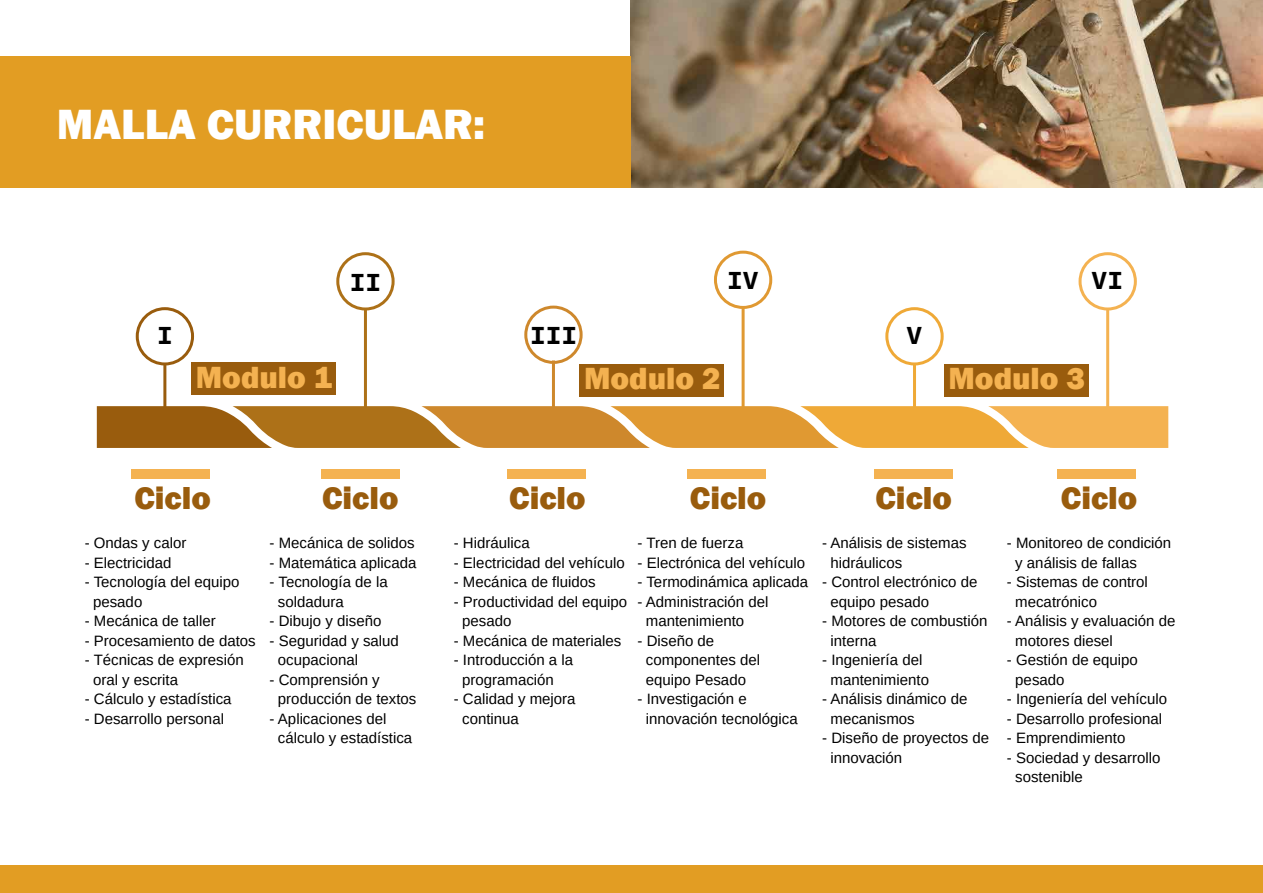
<style>
.page{position:relative;width:1263px;height:893px;background:#fff}
.page>*{position:absolute;margin:0;border:0;box-sizing:border-box;transform-origin:0 0}
.t1{font:800 43.5px "Franklin Gothic";color:#fff}
.t2{font:800 32.7px "Franklin Gothic";color:#995c0d}
.t3{font:800 31.5px "Franklin Gothic";color:#f4b251}
.t4{font:26.25px "Source Code Variable";color:#000}
.t5{font:15px/19.5px "Arimo";color:#000}
</style>
<div class="page">
<div style="left:0;top:865px;width:626px;height:28px;background:#e29d23"></div>
<div style="left:626px;top:865px;width:637px;height:28px;background:#e29d23"></div>
<div style="left:0;top:57px;width:631px;height:131px;background:#e29d23"></div>
<img style="left:631px;top:0;width:632px;height:188px">
<svg style="left:97px;top:406px;width:1071px;height:42px;background:#d2953c"></svg>
<hr style="left:163px;top:363px;width:3px;height:73px;background:#995c0d">
<div style="left:136px;top:307px;width:58px;height:58px;border:3px solid #995c0d;border-radius:50%"></div>
<hr style="left:364px;top:309px;width:3px;height:122px;background:#ad7118">
<div style="left:336px;top:252px;width:59px;height:58px;border:3px solid #ad7118;border-radius:50%"></div>
<hr style="left:552px;top:360px;width:3px;height:74px;background:#ce882c">
<div style="left:524px;top:306px;width:59px;height:58px;border:3px solid #ce882c;border-radius:50%"></div>
<hr style="left:742px;top:307px;width:3px;height:119px;background:#e09932">
<div style="left:714px;top:251px;width:58px;height:58px;border:3px solid #e09932;border-radius:50%"></div>
<hr style="left:913px;top:364px;width:3px;height:69px;background:#efa937">
<div style="left:885px;top:307px;width:59px;height:58px;border:3px solid #efa937;border-radius:50%"></div>
<hr style="left:1106px;top:309px;width:3px;height:119px;background:#f4b251">
<div style="left:1078px;top:252px;width:59px;height:58px;border:3px solid #f4b251;border-radius:50%"></div>
<div style="left:132px;top:469px;width:78px;height:10px;background:#f4b251"></div>
<div style="left:321px;top:469px;width:78px;height:10px;background:#f4b251"></div>
<div style="left:507px;top:469px;width:78px;height:10px;background:#f4b251"></div>
<div style="left:874px;top:469px;width:79px;height:10px;background:#f4b251"></div>
<div style="left:1057px;top:469px;width:78px;height:10px;background:#f4b251"></div>
<div style="left:687px;top:469px;width:79px;height:10px;background:#f4b251"></div>
<div style="left:191px;top:363px;width:145px;height:32px;background:#995c0d"></div>
<div style="left:579px;top:365px;width:145px;height:32px;background:#995c0d"></div>
<div style="left:944px;top:365px;width:145px;height:32px;background:#995c0d"></div>
<h1 class="t1" style="left:57px;top:96px;width:430px">MALLA CURRICULAR:</h1>
<h3 class="t4" style="left:157px;top:316px;width:17px">I</h3>
<h3 class="t4" style="left:350px;top:263px;width:33px">II</h3>
<h3 class="t4" style="left:530px;top:316px;width:49px">III</h3>
<h3 class="t4" style="left:727px;top:261px;width:33px">IV</h3>
<h3 class="t4" style="left:907px;top:316px;width:17px">V</h3>
<h3 class="t4" style="left:1091px;top:261px;width:33px">VI</h3>
<h3 class="t3" style="left:196px;top:357px;width:138px">Modulo 1</h3>
<h3 class="t3" style="left:584px;top:358px;width:138px">Modulo 2</h3>
<h3 class="t3" style="left:948px;top:358px;width:138px">Modulo 3</h3>
<h2 class="t2" style="left:134px;top:477px;width:78px">Ciclo</h2>
<p class="t5" style="left:85px;top:533px;width:103px">- Ondas y calor</p>
<p class="t5" style="left:85px;top:553px;width:88px">- Electricidad</p>
<p class="t5" style="left:93px;top:572px;width:148px;text-indent:-8px">- Tecnología del equipo pesado</p>
<p class="t5" style="left:85px;top:611px;width:132px">- Mecánica de taller</p>
<p class="t5" style="left:85px;top:631px;width:172px">- Procesamiento de datos</p>
<p class="t5" style="left:93px;top:650px;width:152px;text-indent:-8px">- Técnicas de expresión oral y escrita</p>
<p class="t5" style="left:85px;top:689px;width:148px">- Cálculo y estadística</p>
<p class="t5" style="left:85px;top:709px;width:141px">- Desarrollo personal</p>
<h2 class="t2" style="left:322px;top:477px;width:78px">Ciclo</h2>
<h2 class="t2" style="left:509px;top:477px;width:78px">Ciclo</h2>
<h2 class="t2" style="left:690px;top:477px;width:78px">Ciclo</h2>
<h2 class="t2" style="left:875px;top:477px;width:78px">Ciclo</h2>
<h2 class="t2" style="left:1061px;top:477px;width:78px">Ciclo</h2>
<p class="t5" style="left:270px;top:533px;width:147px">- Mecánica de solidos</p>
<p class="t5" style="left:270px;top:553px;width:148px">- Matemática aplicada</p>
<p class="t5" style="left:278px;top:572px;width:111px;text-indent:-8px">- Tecnología de la soldadura</p>
<p class="t5" style="left:270px;top:611px;width:113px">- Dibujo y diseño</p>
<p class="t5" style="left:278px;top:631px;width:122px;text-indent:-8px">- Seguridad y salud ocupacional</p>
<p class="t5" style="left:278px;top:670px;width:140px;text-indent:-8px">- Comprensión y producción de textos</p>
<p class="t5" style="left:278px;top:709px;width:136px;text-indent:-8px">- Aplicaciones del cálculo y estadística</p>
<p class="t5" style="left:454px;top:533px;width:77px">- Hidráulica</p>
<p class="t5" style="left:454px;top:553px;width:172px">- Electricidad del vehículo</p>
<p class="t5" style="left:454px;top:572px;width:143px">- Mecánica de fluidos</p>
<p class="t5" style="left:462px;top:592px;width:167px;text-indent:-8px">- Productividad del equipo pesado</p>
<p class="t5" style="left:454px;top:631px;width:169px">- Mecánica de materiales</p>
<p class="t5" style="left:462px;top:650px;width:112px;text-indent:-8px">- Introducción a la programación</p>
<p class="t5" style="left:462px;top:689px;width:115px;text-indent:-8px">- Calidad y mejora continua</p>
<p class="t5" style="left:638px;top:533px;width:107px">- Tren de fuerza</p>
<p class="t5" style="left:638px;top:553px;width:169px">- Electrónica del vehículo</p>
<p class="t5" style="left:638px;top:572px;width:172px">- Termodinámica aplicada</p>
<p class="t5" style="left:646px;top:592px;width:124px;text-indent:-8px">- Administración del mantenimiento</p>
<p class="t5" style="left:646px;top:631px;width:116px;text-indent:-8px">- Diseño de componentes del equipo Pesado</p>
<p class="t5" style="left:646px;top:689px;width:153px;text-indent:-8px">- Investigación e innovación tecnológica</p>
<p class="t5" style="left:831px;top:533px;width:137px;text-indent:-8px">- Análisis de sistemas hidráulicos</p>
<p class="t5" style="left:831px;top:572px;width:148px;text-indent:-8px">- Control electrónico de equipo pesado</p>
<p class="t5" style="left:831px;top:611px;width:158px;text-indent:-8px">- Motores de combustión interna</p>
<p class="t5" style="left:822px;top:650px;width:108px;text-align:center">- Ingeniería del mantenimiento</p>
<p class="t5" style="left:831px;top:689px;width:138px;text-indent:-8px">- Análisis dinámico de mecanismos</p>
<p class="t5" style="left:831px;top:728px;width:160px;text-indent:-8px">- Diseño de proyectos de innovación</p>
<p class="t5" style="left:1015px;top:533px;width:157px;text-indent:-8px">- Monitoreo de condición y análisis de fallas</p>
<p class="t5" style="left:1015px;top:572px;width:134px;text-indent:-8px">- Sistemas de control mecatrónico</p>
<p class="t5" style="left:1015px;top:611px;width:162px;text-indent:-8px">- Análisis y evaluación de motores diesel</p>
<p class="t5" style="left:1015px;top:650px;width:124px;text-indent:-8px">- Gestión de equipo pesado</p>
<p class="t5" style="left:1007px;top:689px;width:162px">- Ingeniería del vehículo</p>
<p class="t5" style="left:1007px;top:709px;width:157px">- Desarrollo profesional</p>
<p class="t5" style="left:1007px;top:728px;width:120px">- Emprendimiento</p>
<p class="t5" style="left:1015px;top:748px;width:147px;text-indent:-8px">- Sociedad y desarrollo sostenible</p>
</div>
